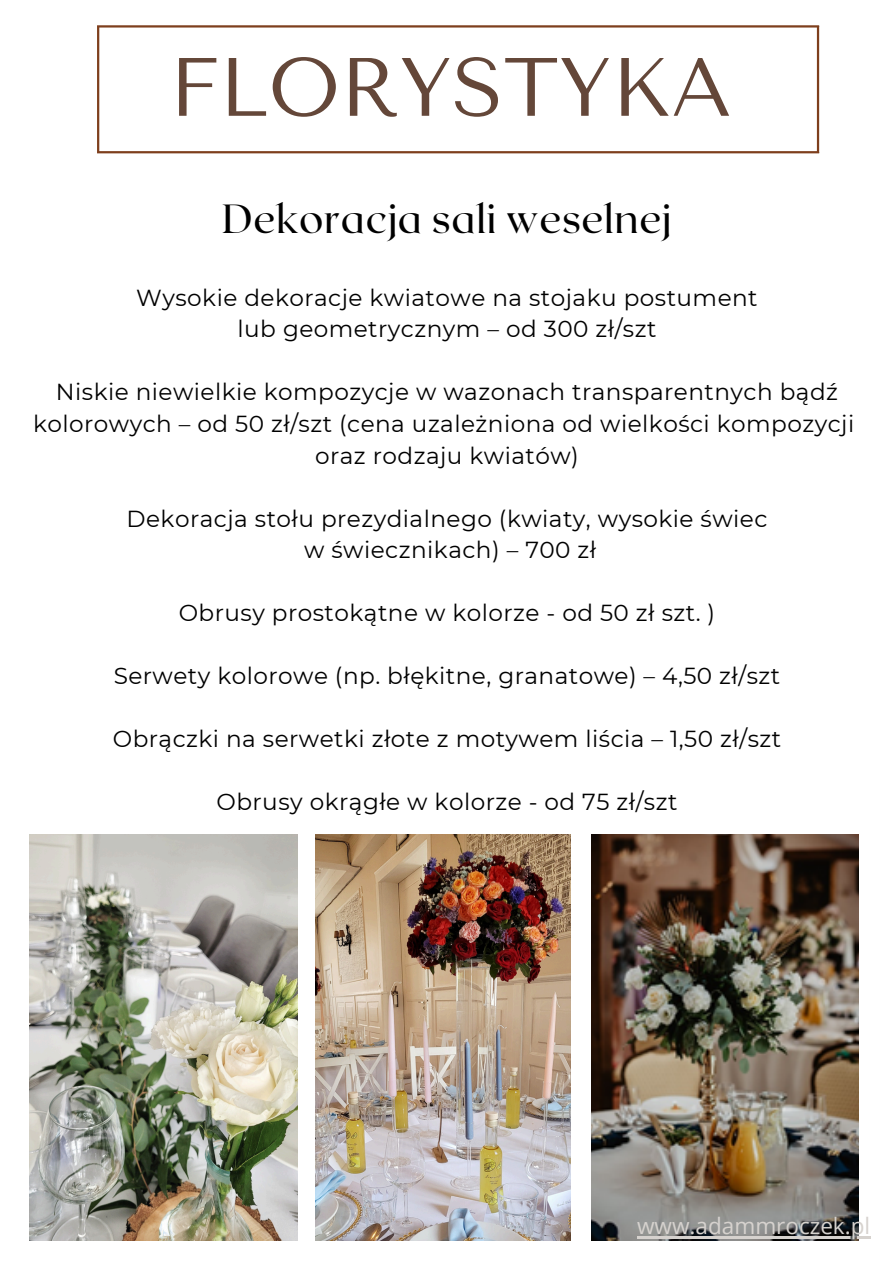
<style>
.page{position:relative;width:894px;height:1264px;background:#fff}
.page>*{position:absolute;margin:0;border:0;box-sizing:border-box;transform-origin:0 0}
.t1{font:82.5px "Tenor Sans";color:#644739}
.t2{font:40.65px "Roxborough CF";letter-spacing:.02em;color:#000}
.t3{font:23.1px/31.5px "Montserrat";letter-spacing:.02em;color:#000;text-align:center}
.t4{font:22.5px "Open Sans";color:#d6d2ce}
</style>
<div class="page">
<hr style="left:97px;top:28px;width:2px;height:123px;background:#7e3f1d">
<hr style="left:816px;top:28px;width:2px;height:123px;background:#7e3f1d">
<hr style="left:97px;top:25px;width:721px;height:3px;background:#7e3f1d">
<hr style="left:97px;top:151px;width:721px;height:2px;background:#7e3f1d">
<img style="left:591px;top:834px;width:267px;height:405px">
<img style="left:29px;top:834px;width:268px;height:406px">
<img style="left:315px;top:834px;width:255px;height:406px">
<hr style="left:637px;top:1236px;width:233px;height:2px;background:#d6d2ce">
<h1 class="t1" style="left:169px;top:40px;width:564px">FLORYSTYKA</h1>
<h2 class="t2" style="left:222px;top:192px;width:450px">Dekoracja sali weselnej</h2>
<p class="t3" style="left:136px;top:282px;width:622px">Wysokie dekoracje kwiatowe na stojaku postument</p>
<p class="t3" style="left:237px;top:313px;width:420px">lub geometrycznym – od 300 zł/szt</p>
<p class="t3" style="left:33px;top:376px;width:822px">Niskie niewielkie kompozycje w wazonach transparentnych bądź kolorowych – od 50 zł/szt (cena uzależniona od wielkości kompozycji</p>
<p class="t3" style="left:315px;top:439px;width:265px">oraz rodzaju kwiatów)</p>
<p class="t3" style="left:126px;top:502px;width:642px">Dekoracja stołu prezydialnego (kwiaty, wysokie świec</p>
<p class="t3" style="left:304px;top:534px;width:293px">w świecznikach) – 700 zł</p>
<p class="t3" style="left:179px;top:597px;width:538px">Obrusy prostokątne w kolorze - od 50 zł szt. )</p>
<p class="t3" style="left:114px;top:660px;width:667px">Serwety kolorowe (np. błękitne, granatowe) – 4,50 zł/szt</p>
<p class="t3" style="left:113px;top:723px;width:669px">Obrączki na serwetki złote z motywem liścia – 1,50 zł/szt</p>
<p class="t3" style="left:216px;top:786px;width:462px">Obrusy okrągłe w kolorze - od 75 zł/szt</p>
<p class="t4" style="left:637px;top:1210px;width:234px">www.adammroczek.pl</p>
</div>
